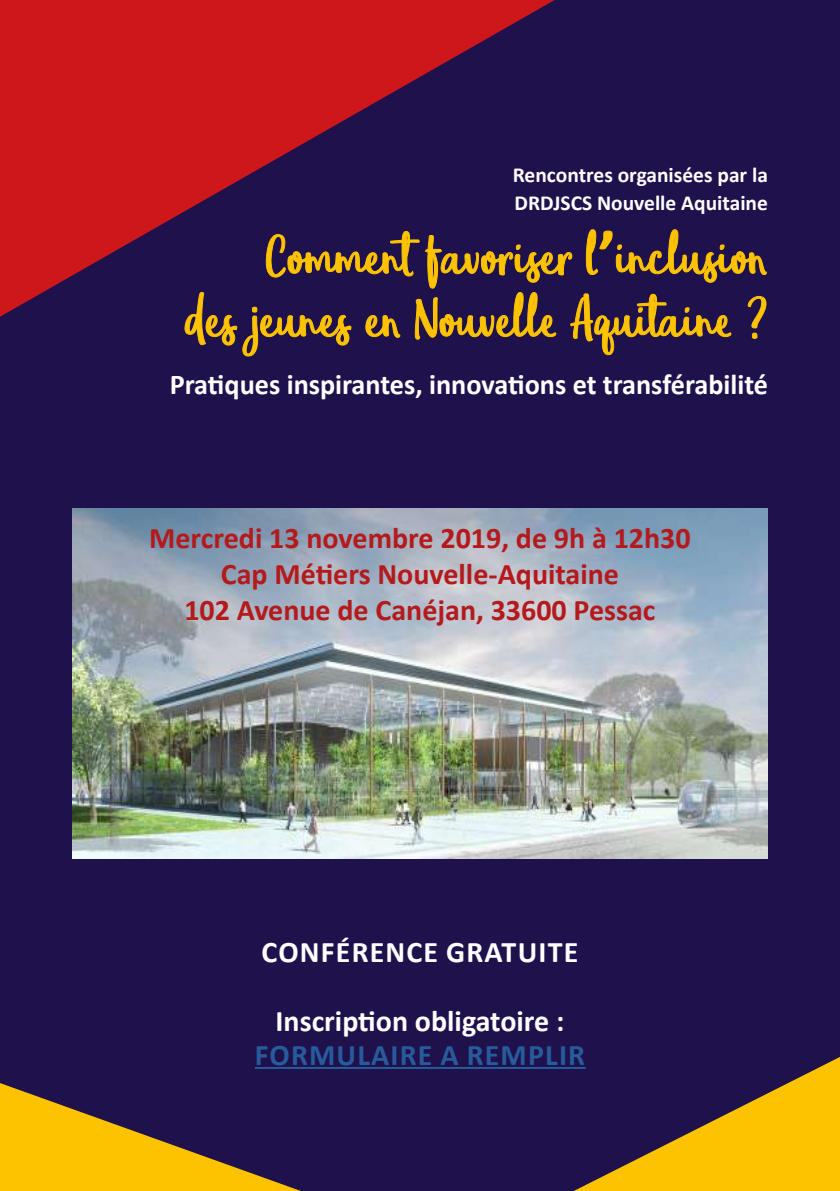
<style>
.page{position:relative;width:840px;height:1191px;background:#fff}
.page>*{position:absolute;margin:0;border:0;box-sizing:border-box;transform-origin:0 0}
.t1{font:62.8px/62.8px "Eufoniem One";color:#fdc300;text-align:right}
.t2{font:700 30px/36px "Calibri";color:#b41a1c;text-align:center}
.t3{font:700 30px "Calibri";color:#fff}
.t4{font:700 30px "Calibri";letter-spacing:.04em;color:#fff}
.t5{font:700 30px "Calibri";letter-spacing:.04em;color:#275b9b}
.t6{font:700 28.8px "Calibri";color:#fff}
.t7{font:700 21.4px/27.2px "Calibri";color:#fff}
.s1{font-family:"Calibri";font-weight:700}
</style>
<div class="page">
<div style="left:0;top:0;width:839px;height:1191px;background:#1f114c"></div>
<svg style="left:0;top:0;width:554px;height:317px;fill:#cd171a"></svg>
<svg style="left:0;top:1083px;width:301px;height:108px"></svg>
<svg style="left:574px;top:1057px;width:265px;height:134px"></svg>
<img style="left:72px;top:508px;width:695px;height:350px">
<hr style="left:255px;top:1067px;width:330px;height:2px;background:#275b9b">
<svg style="left:184px;top:227px;width:582px;height:129px"></svg>
<p class="t7" style="left:512px;top:161px;width:256px">Rencontres organisées par la<br>DRDJSCS Nouvelle Aquitaine</p>
<h1 class="t1" style="left:184px;top:228px;width:584px">Comment favoriser l<span class="s1">’</span>inclusion<br>des jeunes en Nouvelle Aquitaine ?</h1>
<p class="t6" style="left:170px;top:364px;width:599px">Pratiques inspirantes, innovations et transférabilité</p>
<p class="t2" style="left:149px;top:520px;width:542px">Mercredi 13 novembre 2019, de 9h à 12h30<br>Cap Métiers Nouvelle-Aquitaine<br>102 Avenue de Canéjan, 33600 Pessac</p>
<p class="t4" style="left:261px;top:931px;width:318px">CONFÉRENCE GRATUITE</p>
<p class="t3" style="left:275px;top:999px;width:290px">Inscription obligatoire :</p>
<p class="t5" style="left:255px;top:1033px;width:331px">FORMULAIRE A REMPLIR</p>
</div>
